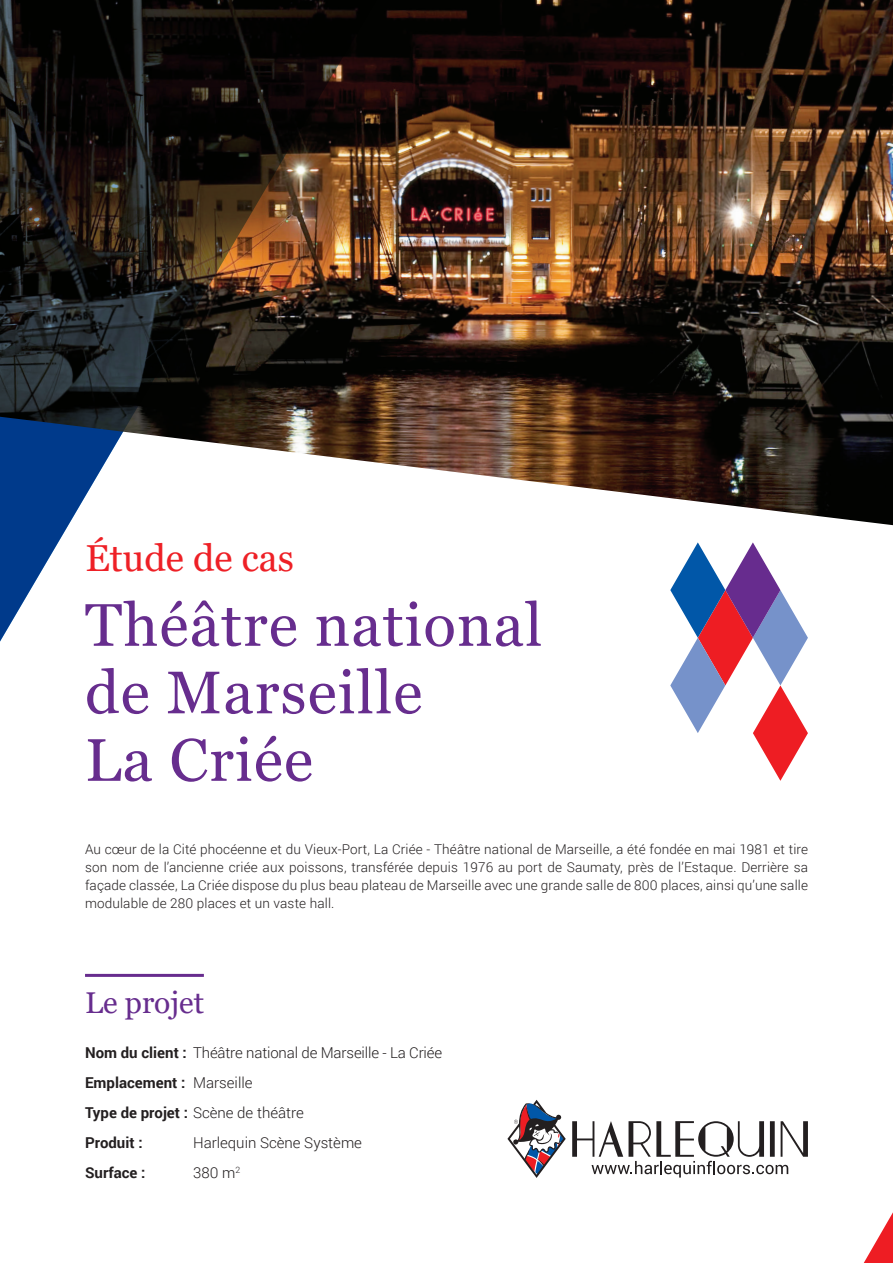
<style>
.page{position:relative;width:893px;height:1263px;background:#fff}
.page>*{position:absolute;margin:0;border:0;box-sizing:border-box;transform-origin:0 0}
.t1{font:60px "Georgia";letter-spacing:.02em;color:#672d8e}
.t2{font:37.5px "Georgia";color:#ee2026}
.t3{font:30px "Georgia";color:#672d8e}
.t4{font:300 15px "Roboto";color:#231f20}
.t5{font:700 15px "Roboto";color:#231f20}
.t6{font:300 13.5px/18px "Roboto";letter-spacing:.01em;color:#231f20;text-align:justify}
.s1{font-weight:700}
.s2{font-weight:300}
</style>
<div class="page">
<img style="left:479px;top:0;width:414px;height:525px">
<svg style="left:572px;top:1121px;width:236px;height:56px"></svg>
<svg style="left:507px;top:1100px;width:59px;height:78px"></svg>
<svg style="left:670px;top:542px;width:138px;height:239px"></svg>
<hr style="left:85px;top:974px;width:119px;height:3px;background:#672c8e">
<svg style="left:864px;top:1212px;width:29px;height:51px"></svg>
<img style="left:0;top:0;width:479px;height:642px">
<p class="t2" style="left:85px;top:535px;width:210px">Étude de cas</p>
<p class="t1" style="left:85px;top:589px;width:459px">Théâtre national</p>
<p class="t1" style="left:85px;top:656px;width:339px">de Marseille</p>
<p class="t1" style="left:85px;top:724px;width:229px">La Criée</p>
<p class="t6" style="left:85px;top:840px;width:724px">Au cœur de la Cité phocéenne et du Vieux-Port, La Criée - Théâtre national de Marseille, a été fondée en mai 1981 et tire son nom de l’ancienne criée aux poissons, transférée depuis 1976 au port de Saumaty, près de l’Estaque. Derrière sa façade classée, La Criée dispose du plus beau plateau de Marseille avec une grande salle de 800 places, ainsi qu’une salle modulable de 280 places et un vaste hall.</p>
<p class="t3" style="left:85px;top:984px;width:121px">Le projet</p>
<p class="t4" style="left:85px;top:1042px;width:359px"><span class="s1">Nom du client :</span> Théâtre national de Marseille - La Criée</p>
<p class="t5" style="left:85px;top:1072px;width:169px">Emplacement : <span class="s2">Marseille</span></p>
<p class="t4" style="left:85px;top:1102px;width:220px"><span class="s1">Type de projet :</span> Scène de théâtre</p>
<p class="t5" style="left:85px;top:1132px;width:59px">Produit :</p>
<p class="t4" style="left:193px;top:1132px;width:170px">Harlequin Scène Système</p>
<p class="t5" style="left:85px;top:1162px;width:62px">Surface :</p>
<p class="t4" style="left:193px;top:1162px;width:49px">380 m<sup>2</sup></p>
</div>
